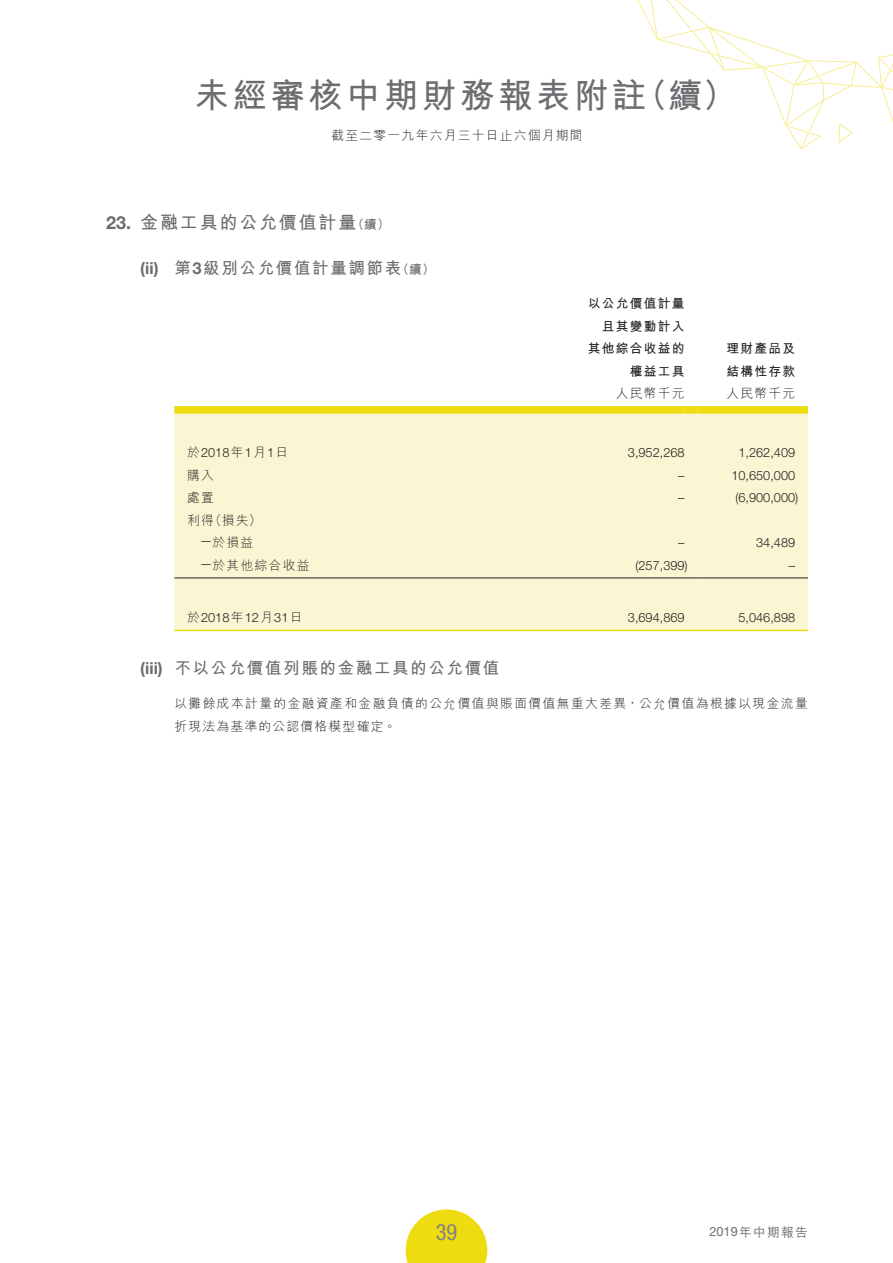
<style>
.page{position:relative;width:893px;height:1263px;background:#fff}
.page>*{position:absolute;margin:0;border:0;box-sizing:border-box;transform-origin:0 0}
.t1{font:700 34.5px "M Hei HK";letter-spacing:.1em;color:#6c6d70}
.t2{font:condensed 22.5px "Helvetica Neue LT Std";color:#808285}
.t3{font:700 18px "M Hei HK";letter-spacing:.1em;color:#6c6d70}
.t4{font:700 16.5px "M Hei HK";letter-spacing:.1em;color:#6c6d70}
.t5{font:300 12.75px/22.5px "M Hei HK";letter-spacing:.1em;color:#231f20;text-align:center}
.t6{font:300 12.75px "Helvetica Neue LT Std";color:#231f20}
.t7{font:700 12.75px/22.5px "M Hei HK";letter-spacing:.1em;color:#231f20;text-align:right}
.t8{font:500 12.75px "M Hei HK";letter-spacing:.1em;color:#6c6d70}
.s1{font-family:"Helvetica Neue LT Std"}
.s2{font-size:12.75px}
.s3{font-family:"M Hei HK"}
.s4{font-family:"Helvetica Neue LT Std";font-weight:400}
</style>
<div class="page">
<svg style="left:406px;top:1209px;width:81px;height:54px"></svg>
<div style="left:174px;top:414px;width:634px;height:216px;background:#faf6d4"></div>
<hr style="left:174px;top:577px;width:413px;height:1px;background:#231f20">
<hr style="left:587px;top:577px;width:98px;height:1px;background:#231f20">
<svg style="left:685px;top:577px;width:12px;height:1px"></svg>
<hr style="left:697px;top:577px;width:98px;height:1px;background:#231f20">
<svg style="left:795px;top:577px;width:13px;height:1px"></svg>
<hr style="left:174px;top:630px;width:413px;height:1px;background:#eedb10">
<hr style="left:587px;top:630px;width:98px;height:1px;background:#eedb10">
<svg style="left:685px;top:630px;width:12px;height:1px"></svg>
<hr style="left:697px;top:630px;width:98px;height:1px;background:#eedb10">
<svg style="left:795px;top:630px;width:13px;height:1px"></svg>
<div style="left:174px;top:406px;width:413px;height:8px;background:#eedb10"></div>
<div style="left:587px;top:406px;width:98px;height:8px;background:#eedb10"></div>
<div style="left:685px;top:406px;width:12px;height:8px;background:#eedb10"></div>
<div style="left:697px;top:406px;width:98px;height:8px;background:#eedb10"></div>
<div style="left:795px;top:406px;width:13px;height:8px;background:#eedb10"></div>
<svg style="left:637px;top:0;width:256px;height:149px"></svg>
<h1 class="t1" style="left:194px;top:70px;width:544px">未經審核中期財務報表附註（續）</h1>
<p class="t5" style="left:331px;top:124px;width:253px">截至二零一九年六月三十日止六個月期間</p>
<h3 class="t3" style="left:106px;top:209px;width:285px"><span class="s1">23.</span> 金融工具的公允價值計量<span class="s2">（續）</span></h3>
<p class="t4" style="left:140px;top:256px;width:296px"><span class="s1">(ii)</span> 第<span class="s1">3</span>級別公允價值計量調節表<span class="s2">（續）</span></p>
<p class="t7" style="left:588px;top:291px;width:98px">以公允價值計量且其變動計入其他綜合收益的權益工具</p>
<p class="t7" style="left:726px;top:336px;width:70px;text-align:left">理財產品及結構性存款</p>
<p class="t5" style="left:616px;top:382px;width:70px">人民幣千元</p>
<p class="t5" style="left:726px;top:382px;width:70px">人民幣千元</p>
<p class="t6" style="left:187px;top:445px;width:103px"><span class="s3">於</span>2018<span class="s3">年</span>1<span class="s3">月</span>1<span class="s3">日</span></p>
<p class="t6" style="left:628px;top:445px;width:58px">3,952,268</p>
<p class="t6" style="left:738px;top:445px;width:58px">1,262,409</p>
<p class="t5" style="left:187px;top:463px;width:28px">購入</p>
<p class="t6" style="left:678px;top:467px;width:8px">–</p>
<p class="t6" style="left:731px;top:467px;width:65px">10,650,000</p>
<p class="t5" style="left:187px;top:486px;width:28px">處置</p>
<p class="t6" style="left:678px;top:490px;width:8px">–</p>
<p class="t6" style="left:735px;top:490px;width:64px">(6,900,000)</p>
<p class="t5" style="left:187px;top:508px;width:76px">利得（損失）<sup>—</sup>於損益</p>
<p class="t6" style="left:678px;top:535px;width:8px">–</p>
<p class="t6" style="left:756px;top:535px;width:40px">34,489</p>
<p class="t5" style="left:200px;top:553px;width:111px"><span class="s1">—</span>於其他綜合收益</p>
<p class="t6" style="left:635px;top:557px;width:54px">(257,399)</p>
<p class="t6" style="left:789px;top:557px;width:8px">–</p>
<p class="t6" style="left:187px;top:609px;width:117px"><span class="s3">於</span>2018<span class="s3">年</span>12<span class="s3">月</span>31<span class="s3">日</span></p>
<p class="t6" style="left:628px;top:609px;width:58px">3,694,869</p>
<p class="t6" style="left:738px;top:609px;width:58px">5,046,898</p>
<p class="t4" style="left:140px;top:656px;width:361px"><span class="s1">(iii)</span> 不以公允價值列賬的金融工具的公允價值</p>
<p class="t5" style="left:174px;top:692px;width:635px;text-align:left">以攤餘成本計量的金融資產和金融負債的公允價值與賬面價值無重大差異，公允價值為根據以現金流量折現法為基準的公認價格模型確定。</p>
<h2 class="t2" style="left:436px;top:1219px;width:23px">39</h2>
<p class="t8" style="left:709px;top:1223px;width:100px"><span class="s4">2019</span>年中期報告</p>
</div>
